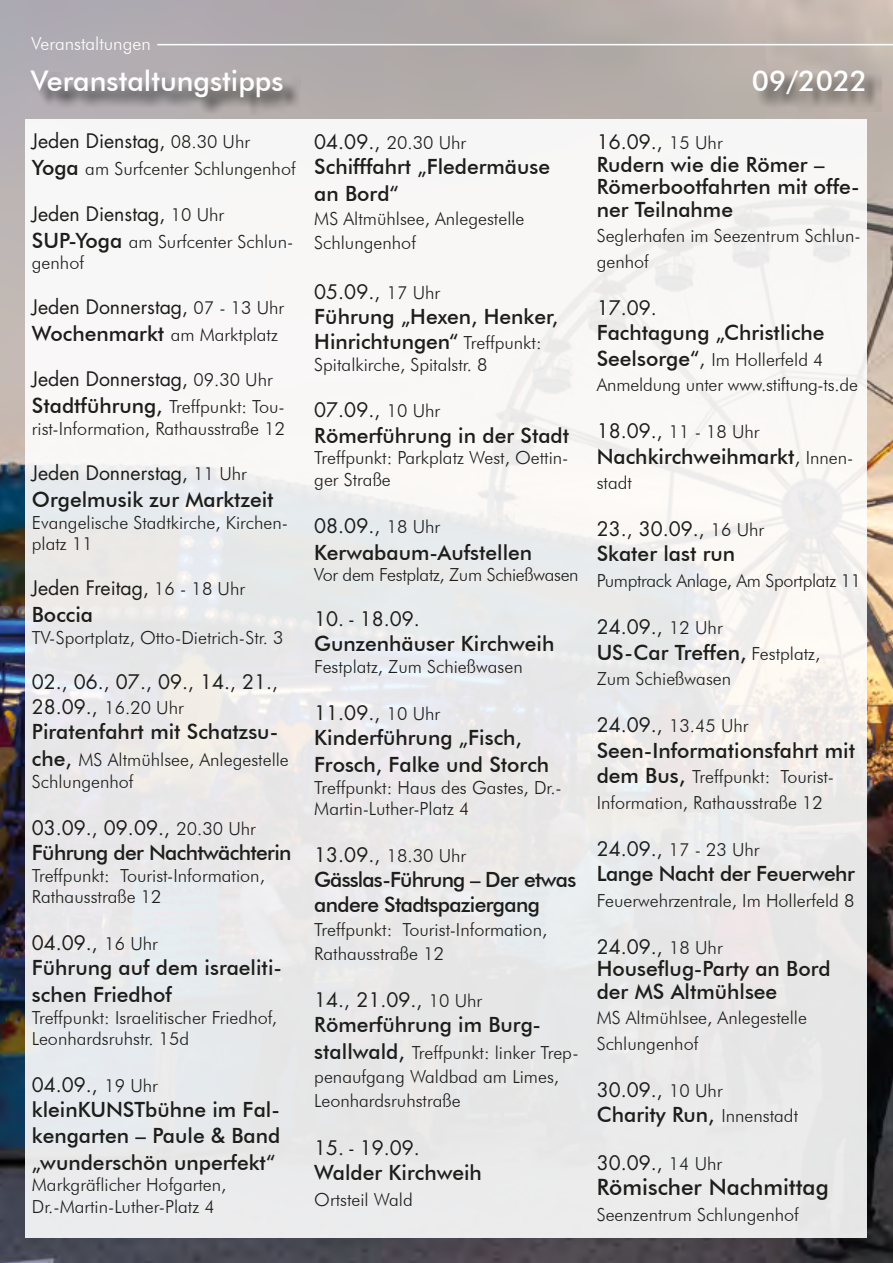
<style>
.page{position:relative;width:893px;height:1263px;background:#fff}
.page>*{position:absolute;margin:0;border:0;box-sizing:border-box;transform-origin:0 0}
.t1{font:500 28.5px "Futura BT";color:#fff}
.t2{font:500 22.5px "Futura BT";color:#1d1d1b}
.t3{font:500 21px/27px "Futura BT";color:#1d1d1b}
.t4{font:500 21px/25.2px "Futura BT";letter-spacing:-.03em;color:#1d1d1b}
.t5{font:500 21px "Futura BT";letter-spacing:-.02em;color:#1d1d1b}
.t6{font:19.5px "Futura LT Pro";color:#1d1d1b}
.t7{font:300 18px/21.6px "Futura BT";color:#1d1d1b}
.t8{font:300 18px "Futura BT";letter-spacing:-.02em;color:#1d1d1b}
.t9{font:300 18px "Futura BT";color:#fff}
.s1{font-family:"Futura BT";font-weight:300;font-size:18px}
.s2{font-weight:500;font-size:21px}
.s3{font-family:"Futura LT Pro";font-weight:400;font-size:19.5px}
.s4{font-weight:300;font-size:18px}
.s5{font-size:21px}
.s6{font-weight:300}
.s7{font-weight:500;font-size:22.5px}
</style>
<div class="page">
<img style="left:0;top:0;width:893px;height:1263px">
<div style="left:26px;top:119px;width:841px;height:1118px;background:linear-gradient(to right,#ededef,#f1efee)"></div>
<hr style="left:157px;top:44px;width:736px;height:1px;background:#fff">
<div style="left:33px;top:73px;width:267px;height:42px;background:#1d1d1b;opacity:.75"></div>
<div style="left:756px;top:73px;width:127px;height:39px;background:#1d1d1b;opacity:.75"></div>
<p class="t9" style="left:31px;top:32px;width:121px">Veranstaltungen</p>
<h1 class="t1" style="left:31px;top:63px;width:254px">Veranstaltungstipps</h1>
<h1 class="t1" style="left:752px;top:63px;width:117px">09/2022</h1>
<p class="t6" style="left:32px;top:127px;width:220px">Jeden Dienstag, <span class="s1">08.30 Uhr</span></p>
<p class="t7" style="left:32px;top:158px;width:265px"><span class="s2">Yoga</span> am Surfcenter Schlungenhof</p>
<p class="t6" style="left:32px;top:200px;width:194px">Jeden Dienstag, <span class="s1">10 Uhr</span></p>
<p class="t7" style="left:32px;top:230px;width:263px"><span class="s2">SUP-Yoga</span> am Surfcenter Schlun&shy;genhof</p>
<p class="t6" style="left:32px;top:294px;width:254px">Jeden Donnerstag, <span class="s1">07 - 13 Uhr</span></p>
<p class="t7" style="left:32px;top:324px;width:248px"><span class="s2">Wochenmarkt</span> am Marktplatz</p>
<p class="t6" style="left:32px;top:366px;width:242px">Jeden Donnerstag, <span class="s1">09.30 Uhr</span></p>
<p class="t7" style="left:32px;top:396px;width:255px"><span class="s2">Stadtführung,</span> Treffpunkt: Tou&shy;rist-Information, Rathausstraße 12</p>
<p class="t6" style="left:32px;top:459px;width:216px">Jeden Donnerstag, <span class="s1">11 Uhr</span></p>
<p class="t3" style="left:32px;top:486px;width:243px">Orgelmusik zur Marktzeit</p>
<p class="t7" style="left:32px;top:511px;width:258px">Evangelische Stadtkirche, Kirchen&shy;platz 11</p>
<p class="t6" style="left:32px;top:575px;width:215px">Jeden Freitag, <span class="s1">16 - 18 Uhr</span></p>
<p class="t3" style="left:32px;top:601px;width:63px">Boccia</p>
<p class="t7" style="left:32px;top:626px;width:253px">TV-Sportplatz, Otto-Dietrich-Str. 3</p>
<p class="t6" style="left:32px;top:668px;width:248px">02., 06., 07., 09., 14., 21.,</p>
<p class="t7" style="left:32px;top:697px;width:153px"><span class="s3">28.09.,</span> 16.20 Uhr</p>
<p class="t3" style="left:32px;top:718px;width:248px">Piratenfahrt mit Schatzsu-</p>
<p class="t7" style="left:32px;top:749px;width:258px"><span class="s2">che,</span> MS Altmühlsee, Anlegestelle<br>Schlungenhof</p>
<p class="t6" style="left:32px;top:814px;width:225px">03.09., 09.09., <span class="s1">20.30 Uhr</span></p>
<p class="t4" style="left:32px;top:840px;width:261px">Führung der Nachtwächterin</p>
<p class="t7" style="left:32px;top:864px;width:234px">Treffpunkt: Tourist-Information,<br>Rathausstraße 12</p>
<p class="t6" style="left:32px;top:929px;width:127px">04.09., <span class="s1">16 Uhr</span></p>
<p class="t3" style="left:32px;top:954px;width:252px">Führung auf dem israeliti&shy;schen Friedhof</p>
<p class="t7" style="left:32px;top:1006px;width:247px">Treffpunkt: Israelitischer Friedhof,<br>Leonhardsruhstr. 15d</p>
<p class="t6" style="left:32px;top:1071px;width:127px">04.09., <span class="s1">19 Uhr</span></p>
<p class="t3" style="left:32px;top:1097px;width:250px;line-height:26.1px;text-align:justify">kleinKUNSTbühne im Fal&shy;kengarten – Paule &amp; Band „wunderschön unperfekt“</p>
<p class="t7" style="left:32px;top:1174px;width:196px">Markgräflicher Hofgarten,<br>Dr.-Martin-Luther-Platz 4</p>
<p class="t7" style="left:314px;top:132px;width:153px"><span class="s3">04.09.,</span> 20.30 Uhr</p>
<p class="t3" style="left:314px;top:153px;width:237px">Schifffahrt „Fledermäuse an Bord“</p>
<p class="t7" style="left:314px;top:207px;width:212px;line-height:24px">MS Altmühlsee, Anlegestelle<br>Schlungenhof</p>
<p class="t6" style="left:314px;top:278px;width:127px">05.09., <span class="s1">17 Uhr</span></p>
<p class="t3" style="left:314px;top:304px;width:245px;line-height:25.2px">Führung „Hexen, Henker,<br>Hinrichtungen“ <span class="s4">Treffpunkt:</span></p>
<p class="t7" style="left:314px;top:353px;width:175px">Spitalkirche, Spitalstr. 8</p>
<p class="t6" style="left:314px;top:397px;width:127px">07.09., <span class="s1">10 Uhr</span></p>
<p class="t3" style="left:314px;top:421px;width:256px">Römerführung in der Stadt</p>
<p class="t7" style="left:314px;top:447px;width:256px">Treffpunkt: Parkplatz West, Oettin&shy;ger Straße</p>
<p class="t6" style="left:314px;top:512px;width:127px">08.09., <span class="s1">18 Uhr</span></p>
<p class="t3" style="left:314px;top:538px;width:220px">Kerwabaum-Aufstellen</p>
<p class="t8" style="left:314px;top:564px;width:266px">Vor dem Festplatz, Zum Schießwasen</p>
<p class="t6" style="left:314px;top:606px;width:107px">10. - 18.09.</p>
<p class="t3" style="left:314px;top:630px;width:242px">Gunzenhäuser Kirchweih</p>
<p class="t7" style="left:314px;top:656px;width:210px">Festplatz, Zum Schießwasen</p>
<p class="t6" style="left:314px;top:699px;width:127px">11.09., <span class="s1">10 Uhr</span></p>
<p class="t3" style="left:314px;top:724px;width:236px">Kinderführung „Fisch,<br>Frosch, Falke und Storch</p>
<p class="t7" style="left:314px;top:776px;width:249px">Treffpunkt: Haus des Gastes, Dr.-<br>Martin-Luther-Platz 4</p>
<p class="t7" style="left:314px;top:845px;width:153px"><span class="s3">13.09.,</span> 18.30 Uhr</p>
<p class="t4" style="left:314px;top:867px;width:264px">Gässlas-Führung – Der etwas andere Stadtspaziergang</p>
<p class="t7" style="left:314px;top:918px;width:234px;line-height:24px">Treffpunkt: Tourist-Information,<br>Rathausstraße 12</p>
<p class="t6" style="left:314px;top:987px;width:169px">14., 21.09., <span class="s1">10 Uhr</span></p>
<p class="t3" style="left:314px;top:1011px;width:228px">Römerführung im Burg-</p>
<p class="t7" style="left:314px;top:1041px;width:266px;line-height:24px"><span class="s2">stallwald,</span> Treffpunkt: linker Trep&shy;penaufgang Waldbad am Limes,<br>Leonhardsruhstraße</p>
<p class="t6" style="left:314px;top:1134px;width:107px">15. - 19.09.</p>
<p class="t3" style="left:314px;top:1159px;width:169px">Walder Kirchweih</p>
<p class="t7" style="left:314px;top:1188px;width:100px">Ortsteil Wald</p>
<p class="t6" style="left:597px;top:129px;width:127px">16.09., <span class="s1">15 Uhr</span></p>
<p class="t3" style="left:597px;top:153px;width:265px;line-height:22.5px">Rudern wie die Römer –<br>Römerbootfahrten mit offe&shy;ner Teilnahme</p>
<p class="t7" style="left:597px;top:223px;width:266px;line-height:25.5px">Seglerhafen im Seezentrum Schlun&shy;genhof</p>
<p class="t6" style="left:597px;top:294px;width:62px">17.09.</p>
<p class="t3" style="left:597px;top:319px;width:229px">Fachtagung „Christliche</p>
<p class="t7" style="left:597px;top:346px;width:263px;line-height:25.5px"><span class="s2">Seelsorge“</span><span class="s5">,</span> Im Hollerfeld 4<br>Anmeldung unter www.stiftung-ts.de</p>
<p class="t7" style="left:597px;top:421px;width:164px"><span class="s3">18.09.,</span> 11 - 18 Uhr</p>
<p class="t3" style="left:597px;top:443px;width:258px">Nachkirchweihmarkt<span class="s6">,</span> <span class="s4">Innen-</span></p>
<p class="t7" style="left:597px;top:472px;width:37px">stadt</p>
<p class="t6" style="left:597px;top:515px;width:169px">23., 30.09., <span class="s1">16 Uhr</span></p>
<p class="t3" style="left:597px;top:540px;width:140px">Skater last run</p>
<p class="t8" style="left:597px;top:570px;width:266px">Pumptrack Anlage, Am Sportplatz 11</p>
<p class="t6" style="left:597px;top:613px;width:127px">24.09., <span class="s1">12 Uhr</span></p>
<p class="t3" style="left:597px;top:638px;width:225px">US-Car Treffen, <span class="s4">Festplatz,</span></p>
<p class="t7" style="left:597px;top:668px;width:136px">Zum Schießwasen</p>
<p class="t7" style="left:597px;top:715px;width:153px"><span class="s3">24.09.,</span> 13.45 Uhr</p>
<p class="t3" style="left:597px;top:736px;width:260px">Seen-Informationsfahrt mit</p>
<p class="t7" style="left:597px;top:764px;width:239px;line-height:25.5px"><span class="s2">dem Bus</span><span class="s7">,</span> Treffpunkt: Tourist-<br>Information, Rathausstraße 12</p>
<p class="t7" style="left:597px;top:838px;width:164px"><span class="s3">24.09.,</span> 17 - 23 Uhr</p>
<p class="t5" style="left:597px;top:861px;width:260px">Lange Nacht der Feuerwehr</p>
<p class="t7" style="left:597px;top:889px;width:259px">Feuerwehrzentrale, Im Hollerfeld 8</p>
<p class="t6" style="left:597px;top:933px;width:127px">24.09., <span class="s1">18 Uhr</span></p>
<p class="t3" style="left:597px;top:957px;width:235px;line-height:22.5px">Houseflug-Party an Bord der MS Altmühlsee</p>
<p class="t7" style="left:597px;top:1005px;width:212px;line-height:25.5px">MS Altmühlsee, Anlegestelle<br>Schlungenhof</p>
<p class="t6" style="left:597px;top:1076px;width:127px">30.09., <span class="s1">10 Uhr</span></p>
<p class="t3" style="left:597px;top:1101px;width:203px">Charity Run, <span class="s4">Innenstadt</span></p>
<p class="t6" style="left:597px;top:1149px;width:127px">30.09., <span class="s1">14 Uhr</span></p>
<p class="t2" style="left:597px;top:1173px;width:234px">Römischer Nachmittag</p>
<p class="t7" style="left:597px;top:1203px;width:204px">Seenzentrum Schlungenhof</p>
</div>
